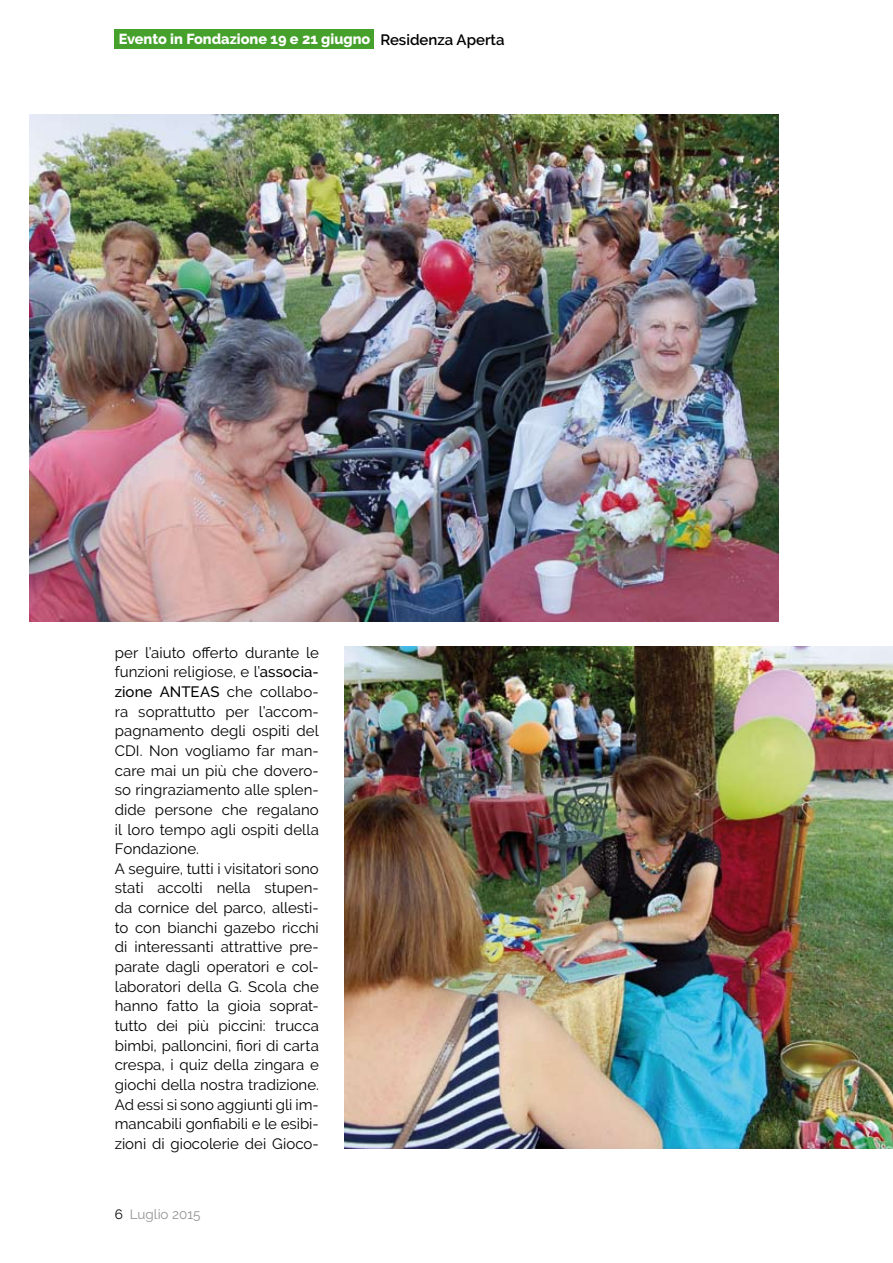
<style>
.page{position:relative;width:893px;height:1263px;background:#fff}
.page>*{position:absolute;margin:0;border:0;box-sizing:border-box;transform-origin:0 0}
.t1{font:15px/19.6px "Raleway";color:#000}
.t2{font:800 14.4px "Raleway";color:#fff}
.t3{font:13.5px "Raleway";color:#929395}
.s1{font-weight:600;font-size:15px;color:#000}
.s2{font-weight:500}
.s3{color:#000}
</style>
<div class="page">
<img style="left:30px;top:115px;width:748px;height:506px">
<img style="left:344px;top:646px;width:549px;height:502px">
<div style="left:115px;top:30px;width:259px;height:19px;background:#45a12b"></div>
<p class="t2" style="left:119px;top:31px;width:387px">Evento in Fondazione 19 e 21 giugno <span class="s1">Residenza Aperta</span></p>
<p class="t1" style="left:115px;top:643px;width:206px">per l’aiuto offerto durante le funzioni religiose, e l’<span class="s2">associa&shy;zione ANTEAS</span> che collabo&shy;ra soprattutto per l’accom&shy;pagnamento degli ospiti del<br>CDI. Non vogliamo far man&shy;care mai un più che dovero&shy;so ringraziamento alle splen&shy;dide persone che regalano il loro tempo agli ospiti della<br>Fondazione.<br>A seguire, tutti i visitatori sono stati accolti nella stupen&shy;da cornice del parco, allesti&shy;to con bianchi gazebo ricchi di interessanti attrattive pre&shy;parate dagli operatori e col&shy;laboratori della G. Scola che hanno fatto la gioia soprat&shy;tutto dei più piccini: trucca bimbi, palloncini, fiori di carta crespa, i quiz della zingara e giochi della nostra tradizione.<br>Ad essi si sono aggiunti gli im&shy;mancabili gonfiabili e le esibi&shy;zioni di giocolerie dei Gioco-</p>
<p class="t3" style="left:115px;top:1207px;width:87px"><span class="s3">6</span> Luglio 2015</p>
</div>
